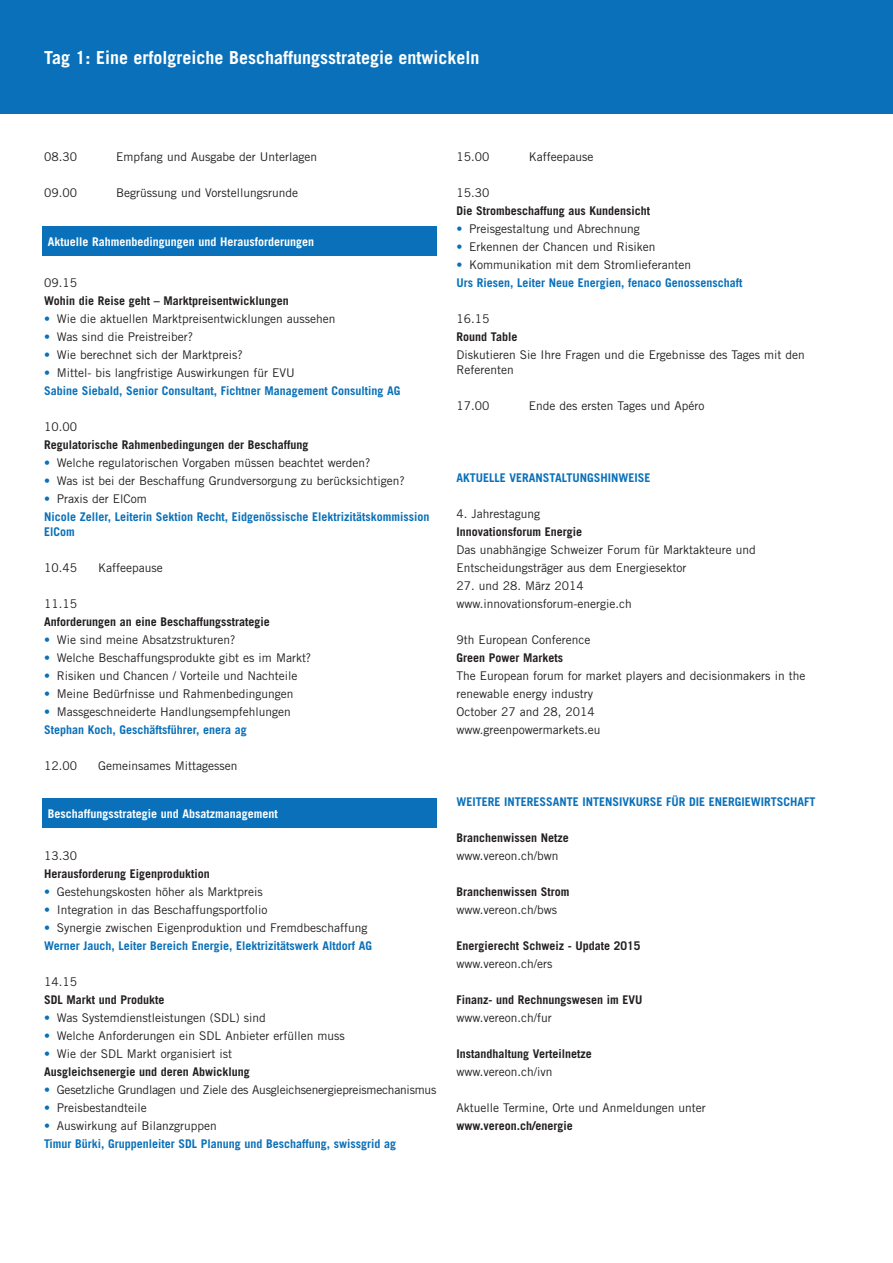
<style>
.page{position:relative;width:893px;height:1263px;background:#fff}
.page>*{position:absolute;margin:0;border:0;box-sizing:border-box;transform-origin:0 0}
.t1{font:700 18px "Trade Gothic";color:#fff}
.t2{font:12px/18px "Trade Gothic";color:#231f20}
.t3{font:700 12px/18px "Trade Gothic";color:#0970b9}
.t4{font:700 12px/18px "Trade Gothic";color:#231f20}
.t5{font:700 12px "Trade Gothic";color:#fff}
.t6{font:12px "Trade Gothic";letter-spacing:-.02em;color:#231f20}
.s1{color:#0970b9}
.s2{font-weight:400}
.s3{font-weight:400;color:#231f20}
.s4{font-weight:700;color:#0970b9}
.s5{font-weight:400;color:#0970b9}
</style>
<div class="page">
<div style="left:0;top:0;width:893px;height:114px;background:#0970b9"></div>
<div style="left:43px;top:227px;width:394px;height:29px;background:#0970b9"></div>
<div style="left:43px;top:799px;width:394px;height:29px;background:#0970b9"></div>
<h1 class="t1" style="left:44px;top:46px;width:437px">Tag 1: Eine erfolgreiche Beschaffungsstrategie entwickeln</h1>
<p class="t2" style="left:44px;top:148px;width:34px">08.30</p>
<p class="t2" style="left:116px;top:148px;width:202px">Empfang und Ausgabe der Unterlagen</p>
<p class="t2" style="left:44px;top:184px;width:34px">09.00</p>
<p class="t2" style="left:116px;top:184px;width:183px">Begrüssung und Vorstellungsrunde</p>
<p class="t5" style="left:48px;top:234px;width:268px">Aktuelle Rahmenbedingungen und Herausforderungen</p>
<p class="t2" style="left:44px;top:274px;width:34px">09.15</p>
<p class="t4" style="left:44px;top:292px;width:246px">Wohin die Reise geht – Marktpreisentwicklungen</p>
<p class="t2" style="left:44px;top:310px;width:293px"><span class="s1">•</span> Wie die aktuellen Marktpreisentwicklungen aussehen</p>
<p class="t2" style="left:44px;top:328px;width:151px"><span class="s1">•</span> Was sind die Preistreiber?</p>
<p class="t2" style="left:44px;top:346px;width:200px"><span class="s1">•</span> Wie berechnet sich der Marktpreis?</p>
<p class="t3" style="left:44px;top:364px;width:358px"><span class="s2">•</span> <span class="s3">Mittel- bis langfristige Auswirkungen für EVU<br></span>Sabine Siebald, Senior Consultant, Fichtner Management Consulting AG</p>
<p class="t2" style="left:44px;top:418px;width:34px">10.00</p>
<p class="t4" style="left:44px;top:436px;width:266px">Regulatorische Rahmenbedingungen der Beschaffung</p>
<p class="t2" style="left:44px;top:454px;width:328px"><span class="s1">•</span> Welche regulatorischen Vorgaben müssen beachtet werden?</p>
<p class="t2" style="left:44px;top:472px;width:362px"><span class="s1">•</span> Was ist bei der Beschaffung Grundversorgung zu berücksichtigen?</p>
<p class="t3" style="left:44px;top:490px;width:387px"><span class="s2">•</span> <span class="s3">Praxis der ElCom<br></span>Nicole Zeller, Leiterin Sektion Recht, Eidgenössische Elektrizitätskommission</p>
<p class="t3" style="left:44px;top:523px;width:32px">ElCom</p>
<p class="t2" style="left:44px;top:559px;width:34px">10.45</p>
<p class="t2" style="left:98px;top:559px;width:66px">Kaffeepause</p>
<p class="t2" style="left:44px;top:595px;width:34px">11.15</p>
<p class="t4" style="left:44px;top:613px;width:227px">Anforderungen an eine Beschaffungsstrategie</p>
<p class="t2" style="left:44px;top:631px;width:193px"><span class="s1">•</span> Wie sind meine Absatzstrukturen?</p>
<p class="t2" style="left:44px;top:649px;width:269px"><span class="s1">•</span> Welche Beschaffungsprodukte gibt es im Markt?</p>
<p class="t2" style="left:44px;top:667px;width:255px"><span class="s1">•</span> Risiken und Chancen / Vorteile und Nachteile</p>
<p class="t2" style="left:44px;top:685px;width:251px"><span class="s1">•</span> Meine Bedürfnisse und Rahmenbedingungen</p>
<p class="t2" style="left:44px;top:703px;width:248px"><span class="s1">•</span> Massgeschneiderte Handlungsempfehlungen<br><span class="s4">Stephan Koch, Geschäftsführer, enera ag</span></p>
<p class="t2" style="left:44px;top:757px;width:34px">12.00</p>
<p class="t2" style="left:98px;top:757px;width:141px">Gemeinsames Mittagessen</p>
<p class="t5" style="left:48px;top:806px;width:231px">Beschaffungsstrategie und Absatzmanagement</p>
<p class="t2" style="left:44px;top:847px;width:34px">13.30</p>
<p class="t4" style="left:44px;top:865px;width:167px">Herausforderung Eigenproduktion</p>
<p class="t2" style="left:44px;top:883px;width:220px"><span class="s1">•</span> Gestehungskosten höher als Marktpreis</p>
<p class="t2" style="left:44px;top:901px;width:225px"><span class="s1">•</span> Integration in das Beschaffungsportfolio</p>
<p class="t3" style="left:44px;top:919px;width:330px"><span class="s2">•</span> <span class="s3">Synergie zwischen Eigenproduktion und Fremdbeschaffung<br></span>Werner Jauch, Leiter Bereich Energie, Elektrizitätswerk Altdorf AG</p>
<p class="t2" style="left:44px;top:973px;width:34px">14.15</p>
<p class="t4" style="left:44px;top:991px;width:122px">SDL Markt und Produkte</p>
<p class="t2" style="left:44px;top:1009px;width:223px"><span class="s1">•</span> Was Systemdienstleistungen (SDL) sind</p>
<p class="t2" style="left:44px;top:1027px;width:302px"><span class="s1">•</span> Welche Anforderungen ein SDL Anbieter erfüllen muss</p>
<p class="t4" style="left:44px;top:1045px;width:207px"><span class="s5">•</span> <span class="s2">Wie der SDL Markt organisiert ist<br></span>Ausgleichsenergie und deren Abwicklung</p>
<p class="t6" style="left:44px;top:1082px;width:394px"><span class="s1">•</span> Gesetzliche Grundlagen und Ziele des Ausgleichsenergiepreismechanismus</p>
<p class="t2" style="left:44px;top:1099px;width:104px"><span class="s1">•</span> Preisbestandteile</p>
<p class="t3" style="left:44px;top:1117px;width:353px"><span class="s2">•</span> <span class="s3">Auswirkung auf Bilanzgruppen<br></span>Timur Bürki, Gruppenleiter SDL Planung und Beschaffung, swissgrid ag</p>
<p class="t2" style="left:456px;top:148px;width:34px">15.00</p>
<p class="t2" style="left:529px;top:148px;width:66px">Kaffeepause</p>
<p class="t2" style="left:456px;top:184px;width:34px">15.30</p>
<p class="t4" style="left:456px;top:202px;width:195px">Die Strombeschaffung aus Kundensicht</p>
<p class="t2" style="left:456px;top:220px;width:185px"><span class="s1">•</span> Preisgestaltung und Abrechnung</p>
<p class="t2" style="left:456px;top:238px;width:200px"><span class="s1">•</span> Erkennen der Chancen und Risiken</p>
<p class="t3" style="left:456px;top:256px;width:287px"><span class="s2">•</span> <span class="s3">Kommunikation mit dem Stromlieferanten<br></span>Urs Riesen, Leiter Neue Energien, fenaco Genossenschaft</p>
<p class="t2" style="left:456px;top:310px;width:34px">16.15</p>
<p class="t4" style="left:456px;top:328px;width:63px">Round Table</p>
<p class="t2" style="left:456px;top:347px;width:350px;line-height:15px">Diskutieren Sie Ihre Fragen und die Ergebnisse des Tages mit den<br>Referenten</p>
<p class="t2" style="left:456px;top:397px;width:34px">17.00</p>
<p class="t2" style="left:529px;top:397px;width:177px">Ende des ersten Tages und Apéro</p>
<p class="t3" style="left:456px;top:469px;width:195px">AKTUELLE VERANSTALTUNGSHINWEISE</p>
<p class="t2" style="left:456px;top:505px;width:85px">4. Jahrestagung</p>
<p class="t4" style="left:456px;top:523px;width:127px">Innovationsforum Energie</p>
<p class="t2" style="left:456px;top:541px;width:301px">Das unabhängige Schweizer Forum für Marktakteure und<br>Entscheidungsträger aus dem Energiesektor</p>
<p class="t2" style="left:456px;top:577px;width:177px">27. und 28. März 2014 www.innovationsforum-energie.ch</p>
<p class="t2" style="left:456px;top:631px;width:136px">9th European Conference</p>
<p class="t4" style="left:456px;top:649px;width:108px">Green Power Markets</p>
<p class="t2" style="left:456px;top:667px;width:350px">The European forum for market players and decisionmakers in the renewable energy industry<br>October 27 and 28, 2014<br>www.greenpowermarkets.eu</p>
<p class="t3" style="left:456px;top:793px;width:361px">WEITERE INTERESSANTE INTENSIVKURSE FÜR DIE ENERGIEWIRTSCHAFT</p>
<p class="t4" style="left:456px;top:829px;width:114px">Branchenwissen Netze</p>
<p class="t2" style="left:456px;top:847px;width:104px">www.vereon.ch/bwn</p>
<p class="t4" style="left:456px;top:883px;width:114px">Branchenwissen Strom</p>
<p class="t2" style="left:456px;top:901px;width:102px">www.vereon.ch/bws</p>
<p class="t4" style="left:456px;top:937px;width:186px">Energierecht Schweiz - Update 2015</p>
<p class="t2" style="left:456px;top:955px;width:97px">www.vereon.ch/ers</p>
<p class="t4" style="left:456px;top:991px;width:187px">Finanz- und Rechnungswesen im EVU</p>
<p class="t2" style="left:456px;top:1009px;width:97px">www.vereon.ch/fur</p>
<p class="t4" style="left:456px;top:1045px;width:137px">Instandhaltung Verteilnetze</p>
<p class="t2" style="left:456px;top:1063px;width:97px">www.vereon.ch/ivn</p>
<p class="t2" style="left:456px;top:1099px;width:251px">Aktuelle Termine, Orte und Anmeldungen unter</p>
<p class="t4" style="left:456px;top:1117px;width:118px">www.vereon.ch/energie</p>
</div>
